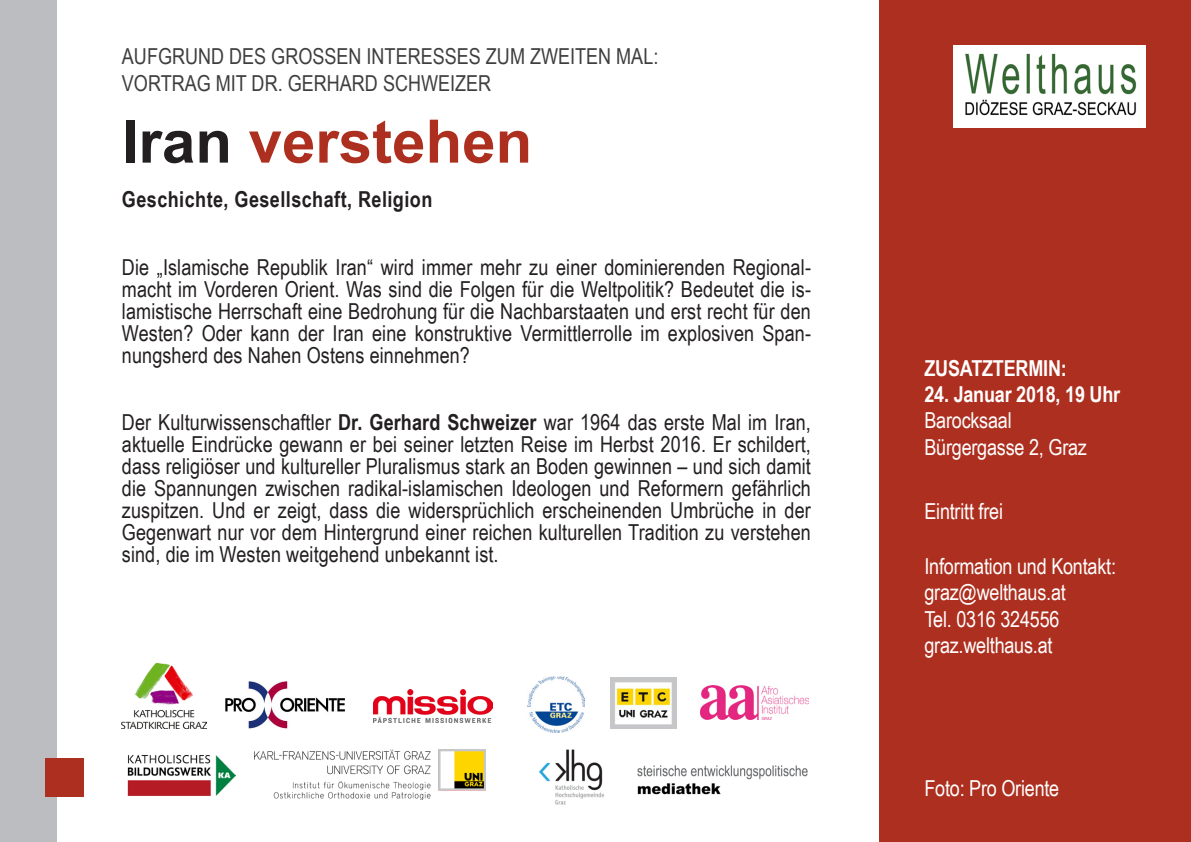
<style>
.page{position:relative;width:1191px;height:842px;background:#fff}
.page>*{position:absolute;margin:0;border:0;box-sizing:border-box;transform-origin:0 0}
.t1{font:700 60px "Arial";color:#ad2f1f}
.t2{font:22px/22px "Arial Narrow";letter-spacing:.005em;color:#231f20;text-align:justify}
.t3{font:22px/26.4px "Arial Narrow";letter-spacing:-.01em;color:#fff}
.t4{font:22px "Arial Narrow";color:#3e3e3f}
.t5{font:700 22px "Arial Narrow";letter-spacing:.02em;color:#231f20}
.t6{font:700 22px "Arial Narrow";letter-spacing:-.01em;color:#fff}
.s1{color:#231f20}
.s2{font-weight:700}
</style>
<div class="page">
<div style="left:879px;top:0;width:312px;height:842px;background:#ad2f1f"></div>
<div style="left:0;top:0;width:57px;height:842px;background:#bcbdc0"></div>
<div style="left:45px;top:758px;width:39px;height:39px;background:#ad2f1f"></div>
<div style="left:953px;top:45px;width:192px;height:83px;background:#fff"></div>
<img style="left:965px;top:53px;width:172px;height:63px">
<img style="left:122px;top:662px;width:84px;height:66px">
<img style="left:225px;top:682px;width:119px;height:46px">
<img style="left:127px;top:754px;width:109px;height:42px">
<img style="left:539px;top:749px;width:66px;height:56px">
<img style="left:254px;top:750px;width:231px;height:50px">
<img style="left:527px;top:676px;width:57px;height:57px">
<img style="left:610px;top:677px;width:66px;height:52px">
<img style="left:700px;top:686px;width:108px;height:34px">
<img style="left:373px;top:690px;width:119px;height:32px">
<img style="left:637px;top:765px;width:171px;height:30px">
<p class="t4" style="left:122px;top:40px;width:538px">AUFGRUND DES GROSSEN INTERESSES ZUM ZWEITEN MAL:</p>
<p class="t4" style="left:122px;top:67px;width:371px">VORTRAG MIT DR. GERHARD SCHWEIZER</p>
<p class="t1" style="left:122px;top:99px;width:412px"><span class="s1">Iran</span> verstehen</p>
<p class="t5" style="left:122px;top:183px;width:312px">Geschichte, Gesellschaft, Religion</p>
<p class="t2" style="left:122px;top:255px;width:690px">Die „Islamische Republik Iran“ wird immer mehr zu einer dominierenden Regional&shy;macht im Vorderen Orient. Was sind die Folgen für die Weltpolitik? Bedeutet die is&shy;lamistische Herrschaft eine Bedrohung für die Nachbarstaaten und erst recht für den Westen? Oder kann der Iran eine konstruktive Vermittlerrolle im explosiven Span&shy;nungsherd des Nahen Ostens einnehmen?</p>
<p class="t2" style="left:122px;top:410px;width:690px">Der Kulturwissenschaftler <span class="s2">Dr. Gerhard Schweizer</span> war 1964 das erste Mal im Iran, aktuelle Eindrücke gewann er bei seiner letzten Reise im Herbst 2016. Er schildert, dass religiöser und kultureller Pluralismus stark an Boden gewinnen – und sich damit die Spannungen zwischen radikal-islamischen Ideologen und Reformern gefährlich zuspitzen. Und er zeigt, dass die widersprüchlich erscheinenden Umbrüche in der Gegenwart nur vor dem Hintergrund einer reichen kulturellen Tradition zu verstehen sind, die im Westen weitgehend unbekannt ist.</p>
<p class="t6" style="left:924px;top:351px;width:144px">ZUSATZTERMIN:</p>
<p class="t6" style="left:924px;top:378px;width:197px">24. Januar 2018, 19 Uhr</p>
<p class="t3" style="left:924px;top:407px;width:89px">Barocksaal</p>
<p class="t3" style="left:924px;top:433px;width:164px">Bürgergasse 2, Graz</p>
<p class="t3" style="left:924px;top:497px;width:80px">Eintritt frei</p>
<p class="t3" style="left:924px;top:552px;width:193px">Information und Kontakt:</p>
<p class="t3" style="left:924px;top:578px;width:143px">graz@welthaus.at<br>Tel. 0316 324556 graz.welthaus.at</p>
<p class="t3" style="left:924px;top:774px;width:136px">Foto: Pro Oriente</p>
</div>
